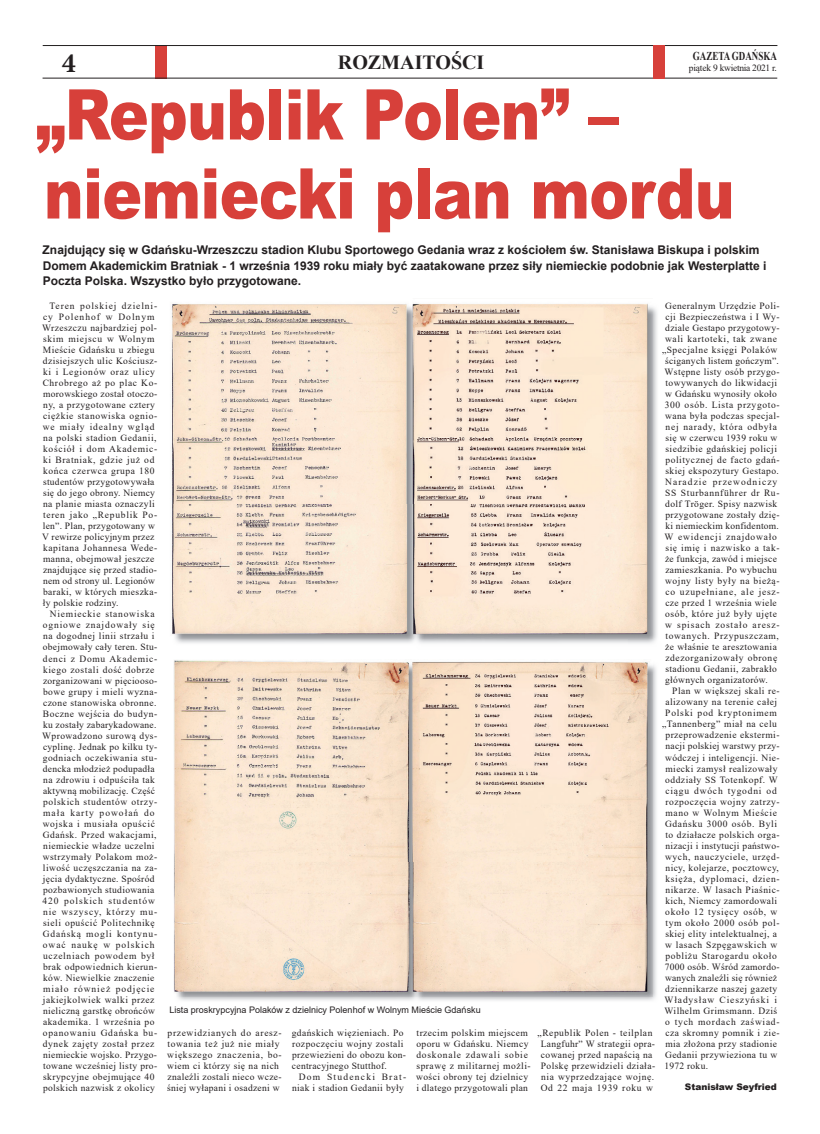
<style>
.page{position:relative;width:820px;height:1134px;background:#fff}
.page>*{position:absolute;margin:0;border:0;box-sizing:border-box;transform-origin:0 0}
.t1{font:900 70px/79px "Arial";letter-spacing:-.01em;color:#d7403a;scale:.85 1}
.t2{font:700 28px "Minion Pro";color:#231f20}
.t3{font:700 20px "Times New Roman";color:#231f20}
.t4{font:700 12px/15.5px "Arial";color:#231f20}
.t5{font:700 12px "Times New Roman";color:#231f20;scale:.75 1}
.t6{font:9.5px/11px "Times New Roman";letter-spacing:.045em;color:#231f20}
.t7{font:9.5px "Times New Roman";letter-spacing:.065em;color:#231f20}
.t8{font:9.5px "Times New Roman";letter-spacing:.025em;color:#231f20}
.t9{font:9.5px "Times New Roman";letter-spacing:.08em;color:#231f20}
.t10{font:9.5px "Times New Roman";letter-spacing:.09em;color:#231f20}
.t11{font:9.5px "Times New Roman";letter-spacing:.02em;color:#231f20}
.t12{font:9.5px "Times New Roman";letter-spacing:.07em;color:#231f20}
.t13{font:9.5px "Times New Roman";letter-spacing:-.03em;color:#231f20}
.t14{font:9.5px "Times New Roman";letter-spacing:.075em;color:#231f20}
.t15{font:9.5px "Times New Roman";letter-spacing:.11em;color:#231f20}
.t16{font:9.5px "Times New Roman";letter-spacing:.085em;color:#231f20}
.t17{font:9px "Arial";color:#231f20}
.t18{font:900 9px "Arial";color:#231f20}
</style>
<div class="page">
<div style="left:156px;top:45px;width:11px;height:33px;background:#d7403a"></div>
<hr style="left:43px;top:45px;width:734px;height:1px;background:#231f20">
<hr style="left:43px;top:78px;width:734px;height:1px;background:#231f20">
<div style="left:652px;top:45px;width:12px;height:33px;background:#d7403a"></div>
<img style="left:627px;top:307px;width:30px;height:337px">
<img style="left:172px;top:332px;width:1px;height:302px">
<img style="left:173px;top:304px;width:479px;height:335px">
<img style="left:624px;top:665px;width:33px;height:336px">
<img style="left:174px;top:661px;width:478px;height:336px">
<p class="t5" style="left:692px;top:48px;width:114px">GAZETA GDAŃSKA</p>
<h2 class="t2" style="left:62px;top:44px;width:16px">4</h2>
<h3 class="t3" style="left:338px;top:48px;width:148px">ROZMAITOŚCI</h3>
<p class="t13" style="left:688px;top:61px;width:90px">piątek 9 kwietnia 2021 r.</p>
<h1 class="t1" style="left:35px;top:73px;width:823px">„Republik Polen” – niemiecki plan mordu</h1>
<p class="t4" style="left:43px;top:243px;width:725px">Znajdujący się w Gdańsku-Wrzeszczu stadion Klubu Sportowego Gedania wraz z kościołem św. Stanisława Biskupa i polskim<br>Domem Akademickim Bratniak - 1 września 1939 roku miały być zaatakowane przez siły niemieckie podobnie jak Westerplatte i<br>Poczta Polska. Wszystko było przygotowane.</p>
<p class="t6" style="left:42px;top:300px;width:117px;text-indent:7px">Teren polskiej dzielni&shy;cy Polenhof w Dolnym<br>Wrzeszczu najbardziej pol&shy;skim miejscu w Wolnym<br>Mieście Gdańsku u zbiegu dzisiejszych ulic Kościusz&shy;ki i Legionów oraz ulicy<br>Chrobrego aż po plac Ko&shy;morowskiego został otoczo&shy;ny, a przygotowane cztery ciężkie stanowiska ognio&shy;we miały idealny wgląd na polski stadion Gedanii, kościół i dom Akademic&shy;ki Bratniak, gdzie już od końca czerwca grupa 180 studentów przygotowywała się do jego obrony. Niemcy na planie miasta oznaczyli teren jako „Republik Po&shy;len”. Plan, przygotowany w<br>V rewirze policyjnym przez kapitana Johannesa Wede&shy;manna, obejmował jeszcze znajdujące się przed stadio&shy;nem od strony ul. Legionów baraki, w których mieszka&shy;ły polskie rodziny.</p>
<p class="t6" style="left:42px;top:608px;width:116px;text-align:center">Niemieckie stanowiska ogniowe znajdowały się na dogodnej linii strzału i obejmowały cały teren. Stu&shy;denci z Domu Akademic&shy;kiego zostali dość dobrze zorganizowani w pięciooso&shy;bowe grupy i mieli wyzna&shy;czone stanowiska obronne.<br>Boczne wejścia do budyn&shy;ku zostały zabarykadowane.<br>Wprowadzono surową dys&shy;cyplinę. Jednak po kilku ty&shy;godniach oczekiwania stu&shy;dencka młodzież podupadła na zdrowiu i odpuściła tak aktywną mobilizację. Część polskich studentów otrzy&shy;mała karty powołań do wojska i musiała opuścić<br>Gdańsk. Przed wakacjami, niemieckie władze uczelni wstrzymały Polakom moż&shy;liwość uczęszczania na za&shy;jęcia dydaktyczne. Spośród pozbawionych studiowania<br>420 polskich studentów nie wszyscy, którzy mu&shy;sieli opuścić Politechnikę<br>Gdańską mogli kontynu&shy;ować naukę w polskich uczelniach powodem był brak odpowiednich kierun&shy;ków. Niewielkie znaczenie miało również podjęcie jakiejkolwiek walki przez nieliczną garstkę obrońców akademika. 1 września po opanowaniu Gdańska bu&shy;dynek zajęty został przez niemieckie wojsko. Przygo&shy;towane wcześniej listy pro&shy;skrypcyjne obejmujące 40 polskich nazwisk z okolicy</p>
<p class="t6" style="left:665px;top:300px;width:116px">Generalnym Urzędzie Poli-</p>
<p class="t6" style="left:665px;top:311px;width:116px">cji Bezpieczeństwa i I Wy-</p>
<p class="t6" style="left:665px;top:322px;width:116px">dziale Gestapo przygotowy-</p>
<p class="t7" style="left:664px;top:332px;width:113px">wali kartoteki, tak zwane</p>
<p class="t6" style="left:661px;top:344px;width:117px">„Specjalne księgi Polaków</p>
<p class="t8" style="left:665px;top:354px;width:115px">ściganych listem gończym”.</p>
<p class="t6" style="left:664px;top:366px;width:116px">Wstępne listy osób przygo-</p>
<p class="t6" style="left:665px;top:377px;width:113px">towywanych do likwidacji</p>
<p class="t6" style="left:664px;top:388px;width:113px">w Gdańsku wynosiły około</p>
<p class="t7" style="left:664px;top:398px;width:116px">300 osób. Lista przygoto-</p>
<p class="t6" style="left:664px;top:410px;width:116px">wana była podczas specjal-</p>
<p class="t14" style="left:665px;top:420px;width:113px">nej narady, która odbyła</p>
<p class="t6" style="left:665px;top:432px;width:113px">się w czerwcu 1939 roku w</p>
<p class="t6" style="left:665px;top:443px;width:113px">siedzibie gdańskiej policji</p>
<p class="t6" style="left:665px;top:454px;width:116px">politycznej de facto gdań-</p>
<p class="t6" style="left:665px;top:465px;width:115px">skiej ekspozytury Gestapo.</p>
<p class="t15" style="left:665px;top:476px;width:113px">Naradzie przewodniczy</p>
<p class="t7" style="left:665px;top:487px;width:116px">SS Sturbannführer dr Ru-</p>
<p class="t6" style="left:665px;top:498px;width:113px">dolf Tröger. Spisy nazwisk</p>
<p class="t6" style="left:665px;top:509px;width:116px">przygotowane zostały dzię-</p>
<p class="t8" style="left:665px;top:520px;width:115px">ki niemieckim konfidentom.</p>
<p class="t9" style="left:664px;top:531px;width:114px">W ewidencji znajdowało</p>
<p class="t6" style="left:665px;top:542px;width:116px">się imię i nazwisko a tak-</p>
<p class="t8" style="left:664px;top:553px;width:113px">że funkcja, zawód i miejsce</p>
<p class="t6" style="left:665px;top:564px;width:113px">zamieszkania. Po wybuchu</p>
<p class="t6" style="left:664px;top:575px;width:116px">wojny listy były na bieżą-</p>
<p class="t9" style="left:665px;top:586px;width:116px">co uzupełniane, ale jesz-</p>
<p class="t6" style="left:665px;top:597px;width:113px">cze przed 1 września wiele</p>
<p class="t6" style="left:665px;top:608px;width:113px">osób, które już były ujęte</p>
<p class="t10" style="left:664px;top:619px;width:116px">w spisach zostało aresz-</p>
<p class="t7" style="left:665px;top:630px;width:115px">towanych. Przypuszczam,</p>
<p class="t6" style="left:664px;top:641px;width:113px">że właśnie te aresztowania</p>
<p class="t7" style="left:665px;top:652px;width:113px">zdezorganizowały obronę</p>
<p class="t6" style="left:665px;top:663px;width:113px">stadionu Gedanii, zabrakło</p>
<p class="t6" style="left:665px;top:674px;width:104px">głównych organizatorów.</p>
<p class="t6" style="left:672px;top:685px;width:109px">Plan w większej skali re-</p>
<p class="t6" style="left:665px;top:696px;width:113px">alizowany na terenie całej</p>
<p class="t9" style="left:665px;top:707px;width:113px">Polski pod kryptonimem</p>
<p class="t6" style="left:661px;top:718px;width:116px">„Tannenberg” miał na celu</p>
<p class="t6" style="left:665px;top:729px;width:115px">przeprowadzenie ekstermi-</p>
<p class="t8" style="left:665px;top:740px;width:115px">nacji polskiej warstwy przy-</p>
<p class="t6" style="left:664px;top:751px;width:116px">wódczej i inteligencji. Nie-</p>
<p class="t6" style="left:665px;top:762px;width:113px">miecki zamysł realizowały</p>
<p class="t6" style="left:665px;top:773px;width:114px">oddziały SS Totenkopf. W</p>
<p class="t16" style="left:665px;top:784px;width:113px">ciągu dwóch tygodni od</p>
<p class="t6" style="left:665px;top:795px;width:115px">rozpoczęcia wojny zatrzy-</p>
<p class="t7" style="left:665px;top:806px;width:113px">mano w Wolnym Mieście</p>
<p class="t7" style="left:664px;top:817px;width:113px">Gdańsku 3000 osób. Byli</p>
<p class="t6" style="left:665px;top:828px;width:115px">to działacze polskich orga-</p>
<p class="t6" style="left:665px;top:839px;width:115px">nizacji i instytucji państwo-</p>
<p class="t6" style="left:664px;top:850px;width:116px">wych, nauczyciele, urzęd-</p>
<p class="t6" style="left:665px;top:861px;width:115px">nicy, kolejarze, pocztowcy,</p>
<p class="t12" style="left:665px;top:872px;width:116px">księża, dyplomaci, dzien-</p>
<p class="t6" style="left:665px;top:883px;width:115px">nikarze. W lasach Piaśnic-</p>
<p class="t6" style="left:665px;top:894px;width:113px">kich, Niemcy zamordowali</p>
<p class="t7" style="left:665px;top:905px;width:114px">około 12 tysięcy osób, w</p>
<p class="t6" style="left:665px;top:916px;width:115px">tym około 2000 osób pol-</p>
<p class="t6" style="left:665px;top:927px;width:113px">skiej elity intelektualnej, a</p>
<p class="t6" style="left:664px;top:938px;width:114px">w lasach Szpęgawskich w</p>
<p class="t6" style="left:665px;top:949px;width:113px">pobliżu Starogardu około</p>
<p class="t6" style="left:664px;top:960px;width:116px">7000 osób. Wśród zamordo-</p>
<p class="t11" style="left:664px;top:971px;width:113px">wanych znaleźli się również</p>
<p class="t6" style="left:665px;top:982px;width:113px">dziennikarze naszej gazety</p>
<p class="t10" style="left:664px;top:993px;width:114px">Władysław Cieszyński i</p>
<p class="t6" style="left:664px;top:1004px;width:114px">Wilhelm Grimsmann. Dziś</p>
<p class="t9" style="left:665px;top:1015px;width:116px">o tych mordach zaświad-</p>
<p class="t6" style="left:665px;top:1026px;width:116px">cza skromny pomnik i zie-</p>
<p class="t6" style="left:665px;top:1037px;width:113px">mia złożona przy stadionie</p>
<p class="t6" style="left:664px;top:1048px;width:114px">Gedanii przywieziona tu w</p>
<p class="t6" style="left:664px;top:1059px;width:45px">1972 roku.</p>
<p class="t18" style="left:684px;top:1081px;width:93px">Stanisław Seyfried</p>
<p class="t17" style="left:169px;top:1004px;width:312px">Lista proskrypcyjna Polaków z dzielnicy Polenhof w Wolnym Mieście Gdańsku</p>
<p class="t6" style="left:416px;top:1026px;width:116px">trzecim polskim miejscem oporu w Gdańsku. Niemcy doskonale zdawali sobie sprawę z militarnej możli&shy;wości obrony tej dzielnicy i dlatego przygotowali plan</p>
<p class="t6" style="left:537px;top:1026px;width:119px;text-align:center">„Republik Polen - teilplan<br>Langfuhr” W strategii opra&shy;cowanej przed napaścią na<br>Polskę przewidzieli działa&shy;nia wyprzedzające wojnę.<br>Od 22 maja 1939 roku w</p>
<p class="t6" style="left:167px;top:1026px;width:116px">przewidzianych do aresz&shy;towania też już nie miały większego znaczenia, bo&shy;wiem ci którzy się na nich znaleźli zostali nieco wcze&shy;śniej wyłapani i osadzeni w</p>
<p class="t6" style="left:291px;top:1026px;width:116px">gdańskich więzieniach. Po rozpoczęciu wojny zostali przewiezieni do obozu kon&shy;centracyjnego Stutthof.</p>
<p class="t6" style="left:292px;top:1070px;width:115px;text-align:right">Dom Studencki Brat&shy;niak i stadion Gedanii były</p>
</div>
